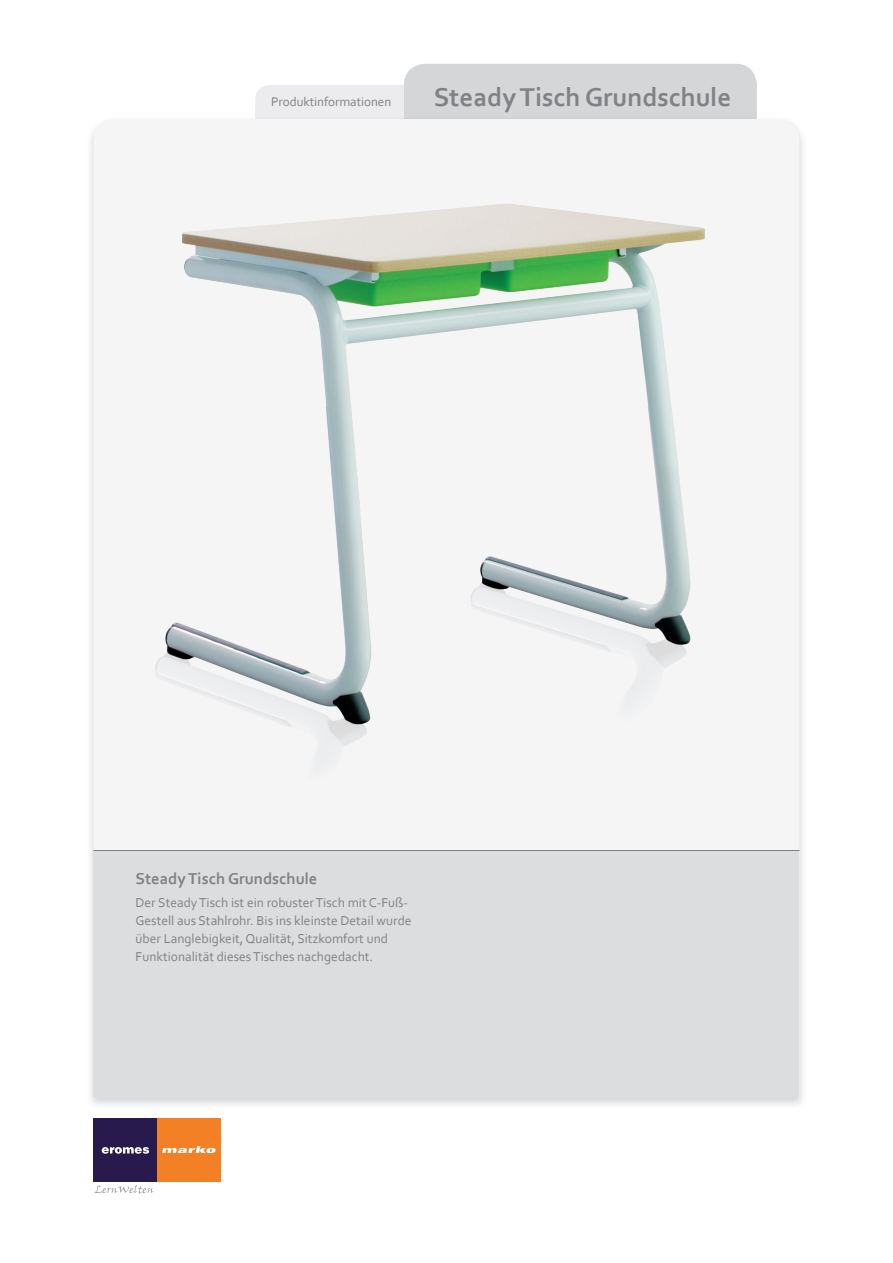
<style>
.page{position:relative;width:893px;height:1263px;background:#fff}
.page>*{position:absolute;margin:0;border:0;box-sizing:border-box;transform-origin:0 0}
.kop{font:700 27px "Corbel";color:#808285}
.tussenkopje_bold{font:700 16.5px "Corbel";color:#808285}
.body_LL{font:13.5px/18px "Corbel";color:#808285}
.t1{font:13.2px "Corbel";letter-spacing:-.005em;color:#808285}
</style>
<div class="page">
<svg style="left:255px;top:64px;width:502px;height:51px;background:#dedfe0"></svg>
<div style="left:85px;top:115px;width:723px;height:995px;background:#231f20;opacity:.2"></div>
<div style="left:94px;top:119px;width:705px;height:731px;background:#f5f5f6"></div>
<div style="left:94px;top:850px;width:705px;height:247px;background:#dcdddf"></div>
<hr style="left:94px;top:850px;width:705px;height:1px;background:#808285">
<img style="left:122px;top:186px;width:622px;height:596px">
<div style="left:157px;top:1118px;width:64px;height:64px;background:#f48026"></div>
<svg style="left:162px;top:1146px;width:54px;height:7px"></svg>
<div style="left:94px;top:1118px;width:63px;height:64px;background:#281a4c"></div>
<svg style="left:102px;top:1147px;width:47px;height:7px"></svg>
<svg style="left:94px;top:1185px;width:60px;height:8px"></svg>
<p class="t1" style="left:271px;top:94px;width:122px">Produktinformationen</p>
<p class="kop" style="left:434px;top:81px;width:299px">Steady Tisch Grundschule</p>
<p class="tussenkopje_bold" style="left:136px;top:868px;width:183px">Steady Tisch Grundschule</p>
<p class="body_LL" style="left:136px;top:893px;width:278px">Der Steady Tisch ist ein robuster Tisch mit C-Fuß-Gestell aus Stahlrohr. Bis ins kleinste Detail wurde über Langlebigkeit, Qualität, Sitzkomfort und Funktionalität dieses Tisches nachgedacht.</p>
</div>
